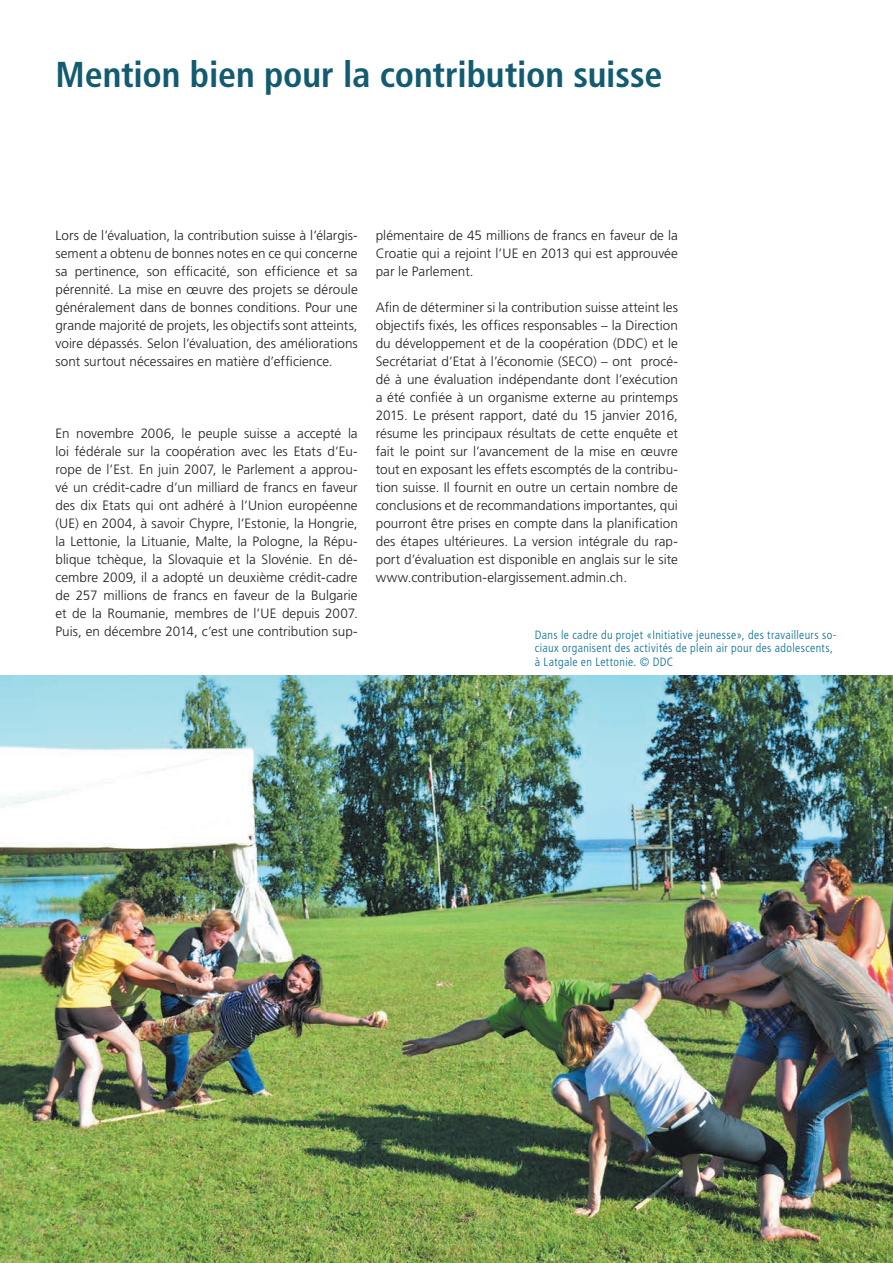
<style>
.page{position:relative;width:893px;height:1263px;background:#fff}
.page>*{position:absolute;margin:0;border:0;box-sizing:border-box;transform-origin:0 0}
._2_Kapitel_CondBold{font:700 condensed 36px "Frutiger LT Pro";letter-spacing:-.005em;color:#125b70}
._4_Lauftext_9pt{font:300 13.5px/18px "Frutiger LT Pro";letter-spacing:.005em;color:#231f20;text-align:justify}
._5_Legende{font:300 condensed 12px/13.5px "Frutiger LT Pro";letter-spacing:.03em;color:#006a91}
</style>
<div class="page">
<img style="left:0;top:676px;width:893px;height:587px">
<p class="_2_Kapitel_CondBold" style="left:55px;top:53px;width:609px">Mention bien pour la contribution suisse</p>
<p class="_4_Lauftext_9pt" style="left:55px;top:226px;width:304px">Lors de l’évaluation, la contribution suisse à l’élargis&shy;sement a obtenu de bonnes notes en ce qui concerne sa pertinence, son efficacité, son efficience et sa pérennité. La mise en œuvre des projets se déroule généralement dans de bonnes conditions. Pour une grande majorité de projets, les objectifs sont atteints, voire dépassés. Selon l’évaluation, des améliorations sont surtout nécessaires en matière d’efficience.</p>
<p class="_4_Lauftext_9pt" style="left:55px;top:424px;width:304px">En novembre 2006, le peuple suisse a accepté la loi fédérale sur la coopération avec les Etats d’Eu&shy;rope de l’Est. En juin 2007, le Parlement a approu&shy;vé un crédit-cadre d’un milliard de francs en faveur des dix Etats qui ont adhéré à l’Union européenne (UE) en 2004, à savoir Chypre, l’Estonie, la Hongrie, la Lettonie, la Lituanie, Malte, la Pologne, la Répu&shy;blique tchèque, la Slovaquie et la Slovénie. En dé&shy;cembre 2009, il a adopté un deuxième crédit-cadre de 257 millions de francs en faveur de la Bulgarie et de la Roumanie, membres de l’UE depuis 2007.<br>Puis, en décembre 2014, c’est une contribution sup-</p>
<p class="_4_Lauftext_9pt" style="left:376px;top:226px;width:304px">plémentaire de 45 millions de francs en faveur de la Croatie qui a rejoint l’UE en 2013 qui est approuvée par le Parlement.</p>
<p class="_4_Lauftext_9pt" style="left:376px;top:298px;width:304px">Afin de déterminer si la contribution suisse atteint les objectifs fixés, les offices responsables – la Direction du développement et de la coopération (DDC) et le Secrétariat d’Etat à l’économie (SECO) – ont procé&shy;dé à une évaluation indépendante dont l’exécution a été confiée à un organisme externe au printemps 2015. Le présent rapport, daté du 15 janvier 2016, résume les principaux résultats de cette enquête et fait le point sur l’avancement de la mise en œuvre tout en exposant les effets escomptés de la contribu&shy;tion suisse. Il fournit en outre un certain nombre de conclusions et de recommandations importantes, qui pourront être prises en compte dans la planification des étapes ultérieures. La version intégrale du rap&shy;port d’évaluation est disponible en anglais sur le site www.contribution-elargissement.admin.ch.</p>
<p class="_5_Legende" style="left:535px;top:628px;width:303px">Dans le cadre du projet «Initiative jeunesse», des travailleurs so&shy;ciaux organisent des activités de plein air pour des adolescents, à Latgale en Lettonie. © DDC</p>
<p class="_5_Legende" style="left:832px;top:1212px;width:7px">3</p>
</div>
